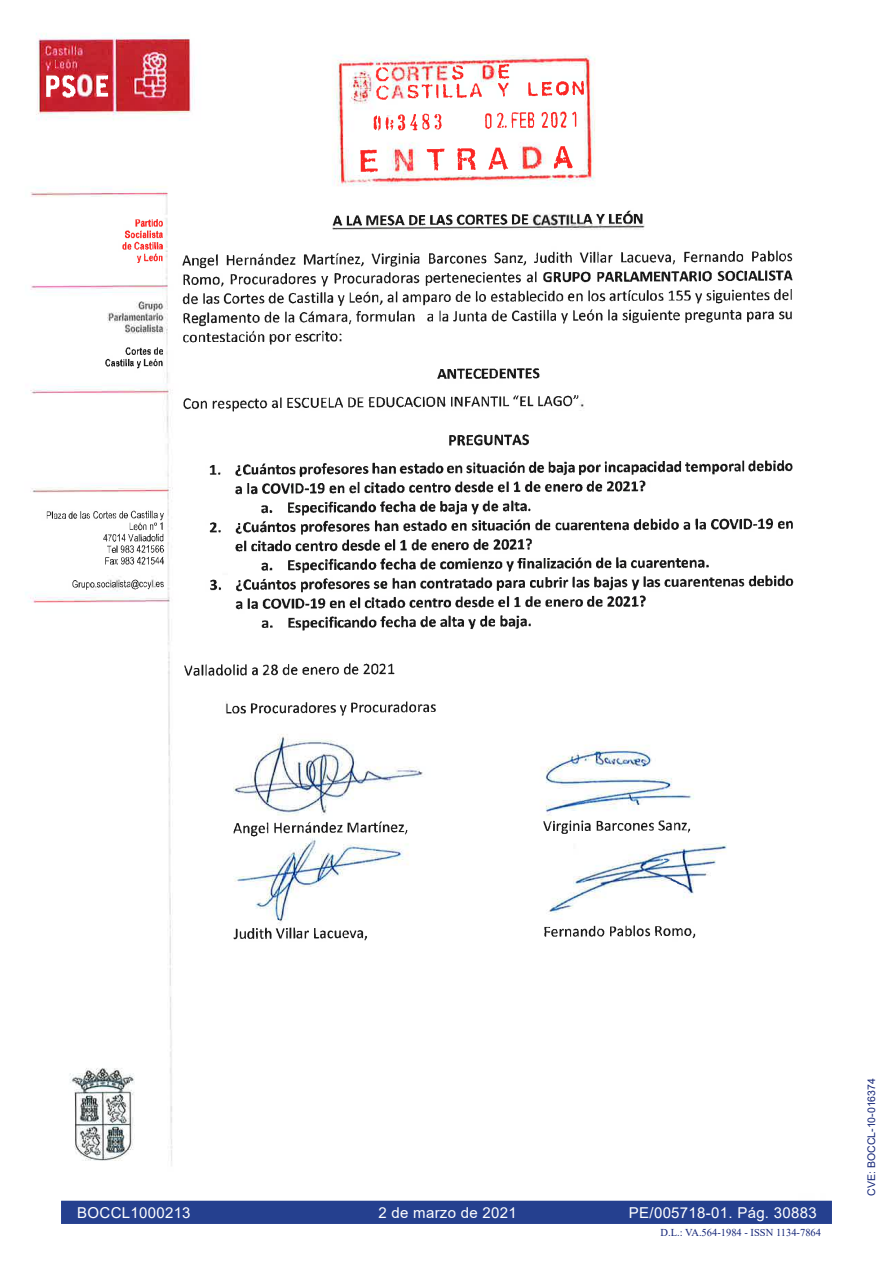
<style>
.page{position:relative;width:893px;height:1263px;background:#fff}
.page>*{position:absolute;margin:0;border:0;box-sizing:border-box;transform-origin:0 0}
.E_CVE{font:15px "Arial";letter-spacing:.02em;color:#fff}
.t1{font:10.5px "Times New Roman";color:#132477}
.t2{font:10.5px "Arial";color:#132477}
</style>
<div class="page">
<div style="left:60px;top:1200px;width:773px;height:25px;background:#25408f"></div>
<div style="left:60px;top:1199px;width:773px;height:26px;border:2px solid #fff"></div>
<img style="left:26px;top:33px;width:807px;height:1167px">
<img style="left:45px;top:47px;width:66px;height:50px">
<img style="left:45px;top:211px;width:750px;height:729px">
<img style="left:122px;top:64px;width:462px;height:199px">
<svg style="left:661px;top:858px;width:11px;height:6px"></svg>
<svg style="left:672px;top:877px;width:13px;height:7px"></svg>
<p class="E_CVE" style="left:77px;top:1202px;width:115px">BOCCL1000213</p>
<p class="E_CVE" style="left:378px;top:1202px;width:140px">2 de marzo de 2021</p>
<p class="E_CVE" style="left:629px;top:1202px;width:189px">PE/005718-01. Pág. 30883</p>
<p class="t1" style="left:661px;top:1225px;width:162px">D.L.: VA.564-1984 - ISSN 1134-7864</p>
<p class="t2" style="left:864px;top:1195px;width:119px;rotate:-90deg">CVE: BOCCL-10-016374</p>
</div>
